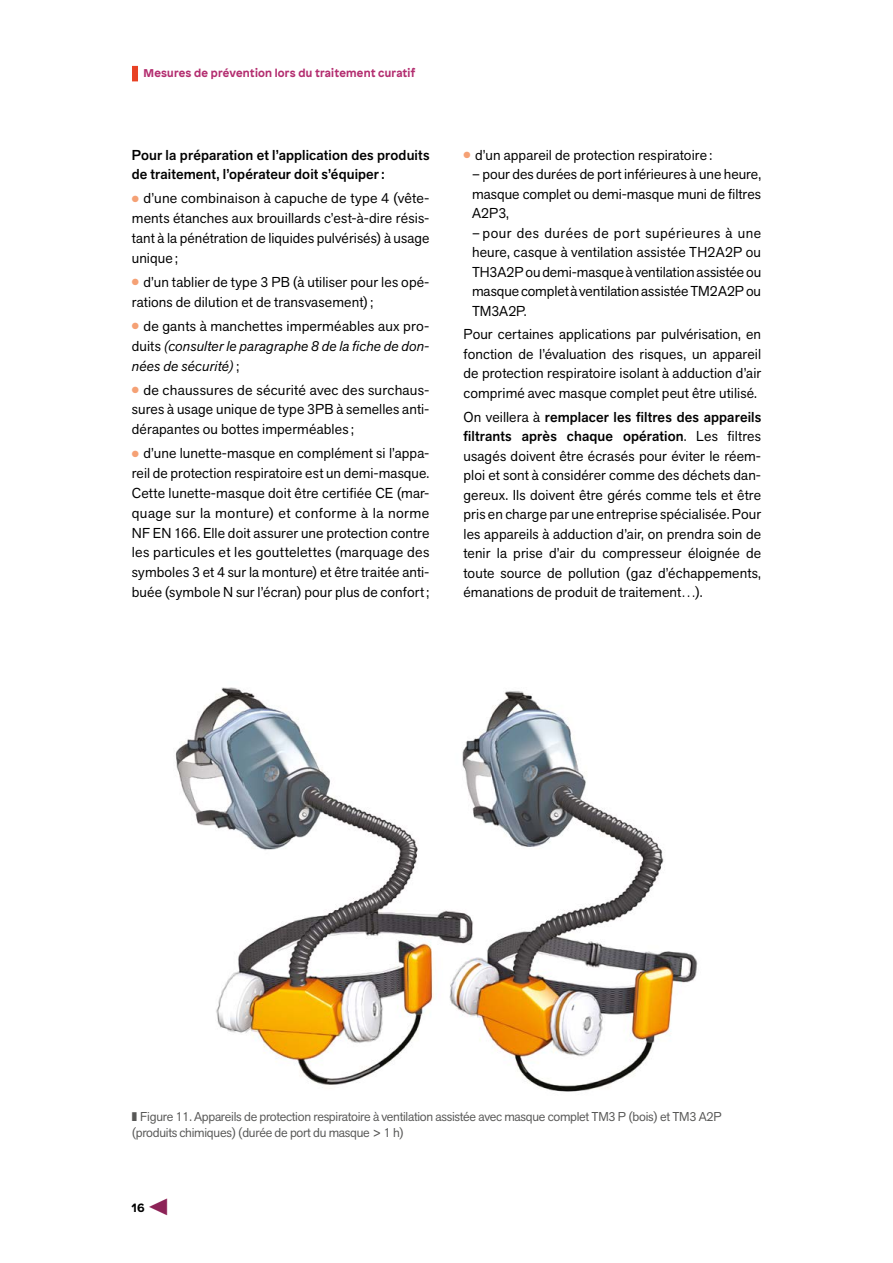
<style>
.page{position:relative;width:893px;height:1263px;background:#fff}
.page>*{position:absolute;margin:0;border:0;box-sizing:border-box;transform-origin:0 0}
.t1{font:14.25px/19.5px "Akzid Grtsk Next";letter-spacing:.005em;color:#000;text-align:justify}
.t2{font:italic 14.25px/19.8px "Akzid Grtsk Next";letter-spacing:.01em;color:#000;text-align:justify}
.t3{font:500 14.25px/19.8px "Akzid Grtsk Next";letter-spacing:.01em;color:#000}
.t4{font:12.75px/15.8px "Akzid Grtsk Next";letter-spacing:-.02em;color:#575756}
.t5{font:700 12px "Patron";color:#000}
.t6{font:700 11.25px "Patron";letter-spacing:.015em;color:#b32d6f}
.s1{color:#f5a175}
.s2{font-style:normal}
.s3{font-weight:500}
.s4{color:#8d2357}
</style>
<div class="page">
<img style="left:175px;top:687px;width:523px;height:405px">
<div style="left:132px;top:66px;width:6px;height:15px;background:#e84124"></div>
<p class="t6" style="left:144px;top:64px;width:273px">Mesures de prévention lors du traitement curatif</p>
<p class="t3" style="left:132px;top:145px;width:299px">Pour la préparation et l’application des produits de traitement, l’opérateur doit s’équiper:</p>
<p class="t1" style="left:132px;top:188px;width:299px"><span class="s1">●</span> d’une combinaison à capuche de type 4 (vête&shy;ments étanches aux brouillards c’est-à-dire résis&shy;tant à la pénétration de liquides pulvérisés) à usage unique;</p>
<p class="t1" style="left:132px;top:272px;width:299px"><span class="s1">●</span> d’un tablier de type 3 PB (à utiliser pour les opé&shy;rations de dilution et de transvasement);</p>
<p class="t2" style="left:132px;top:316px;width:299px"><span class="s1">●</span> <span class="s2">de gants à manchettes imperméables aux pro&shy;duits</span> (consulter le paragraphe 8 de la fiche de don&shy;nées de sécurité)<span class="s2">;</span></p>
<p class="t1" style="left:132px;top:380px;width:299px"><span class="s1">●</span> de chaussures de sécurité avec des surchaus&shy;sures à usage unique de type 3PB à semelles anti&shy;dérapantes ou bottes imperméables ;</p>
<p class="t1" style="left:132px;top:443px;width:299px"><span class="s1">●</span> d’une lunette-masque en complément si l’appa&shy;reil de protection respiratoire est un demi-masque.<br>Cette lunette-masque doit être certifiée CE (mar&shy;quage sur la monture) et conforme à la norme NF EN 166. Elle doit assurer une protection contre les particules et les gouttelettes (marquage des symboles 3 et 4 sur la monture) et être traitée anti&shy;buée (symbole N sur l’écran) pour plus de confort;</p>
<p class="t1" style="left:463px;top:145px;width:250px"><span class="s1">●</span> d’un appareil de protection respiratoire:</p>
<p class="t1" style="left:472px;top:164px;width:291px">– pour des durées de port inférieures à une heure, masque complet ou demi-masque muni de filtres A2P3,</p>
<p class="t1" style="left:472px;top:223px;width:291px">– pour des durées de port supérieures à une heure, casque à ventilation assistée TH2A2P ou TH3A2P ou demi-masque à ventilation assistée ou masque complet à ventilation assistée TM2A2P ou TM3A2P.</p>
<p class="t1" style="left:463px;top:324px;width:299px">Pour certaines applications par pulvérisation, en fonction de l’évaluation des risques, un appareil de protection respiratoire isolant à adduction d’air comprimé avec masque complet peut être utilisé.</p>
<p class="t1" style="left:463px;top:407px;width:299px">On veillera à <span class="s3">remplacer les filtres des appareils filtrants après chaque opération</span>. Les filtres usagés doivent être écrasés pour éviter le réem&shy;ploi et sont à considérer comme des déchets dan&shy;gereux. Ils doivent être gérés comme tels et être pris en charge par une entreprise spécialisée. Pour les appareils à adduction d’air, on prendra soin de tenir la prise d’air du compresseur éloignée de toute source de pollution (gaz d’échappements, émanations de produit de traitement…).</p>
<p class="t4" style="left:132px;top:1108px;width:591px">❚ Figure 11. Appareils de protection respiratoire à ventilation assistée avec masque complet TM3 P (bois) et TM3 A2P (produits chimiques) (durée de port du masque &gt; 1 h)</p>
<p class="t5" style="left:132px;top:1198px;width:39px">16 <span class="s4">▼</span></p>
</div>
